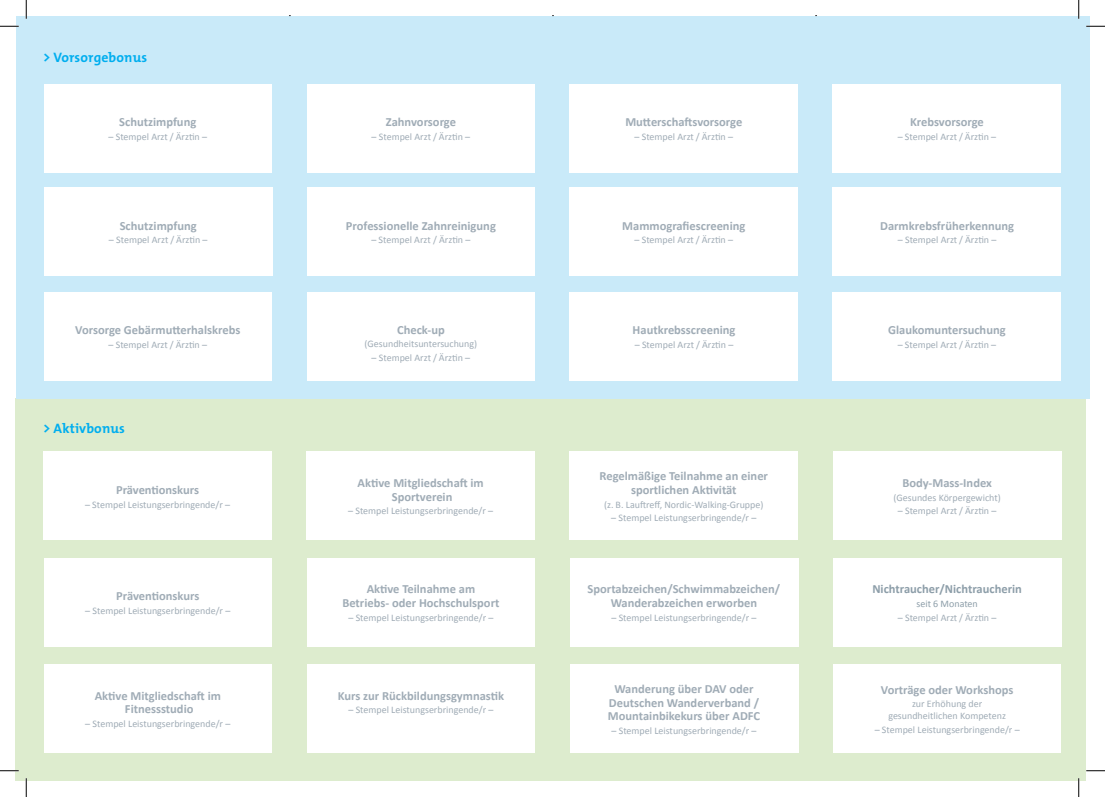
<style>
.page{position:relative;width:1105px;height:797px;background:#fff}
.page>*{position:absolute;margin:0;border:0;box-sizing:border-box;transform-origin:0 0}
.t1{font:700 13.75px "The Mix";letter-spacing:.01em;color:#00aeef}
.t2{font:700 12.5px/13.8px "Calibri";color:#a0acb6;text-align:center}
.t3{font:700 12.5px "Calibri";color:#8d9ea9}
.t4{font:10px/12.5px "Calibri";color:#a0acb6;text-align:center}
.t5{font:10px "Calibri";color:#8d9ea9}
</style>
<div class="page">
<div style="left:16px;top:398px;width:1070px;height:383px;background:#ddecce"></div>
<div style="left:16px;top:16px;width:1073px;height:382px;background:#c9eaf9"></div>
<div style="left:833px;top:558px;width:228px;height:88px;background:#fff"></div>
<div style="left:44px;top:187px;width:228px;height:89px;background:#fff"></div>
<div style="left:44px;top:292px;width:228px;height:89px;background:#fff"></div>
<div style="left:307px;top:84px;width:228px;height:89px;background:#fff"></div>
<div style="left:307px;top:187px;width:228px;height:89px;background:#fff"></div>
<div style="left:307px;top:292px;width:228px;height:89px;background:#fff"></div>
<div style="left:570px;top:84px;width:228px;height:89px;background:#fff"></div>
<div style="left:570px;top:187px;width:228px;height:89px;background:#fff"></div>
<div style="left:570px;top:292px;width:228px;height:89px;background:#fff"></div>
<div style="left:833px;top:84px;width:228px;height:89px;background:#fff"></div>
<div style="left:833px;top:187px;width:228px;height:89px;background:#fff"></div>
<div style="left:833px;top:292px;width:228px;height:89px;background:#fff"></div>
<div style="left:44px;top:451px;width:228px;height:89px;background:#fff"></div>
<div style="left:44px;top:558px;width:228px;height:88px;background:#fff"></div>
<div style="left:44px;top:664px;width:228px;height:89px;background:#fff"></div>
<div style="left:307px;top:451px;width:228px;height:89px;background:#fff"></div>
<div style="left:307px;top:558px;width:228px;height:88px;background:#fff"></div>
<div style="left:307px;top:664px;width:228px;height:89px;background:#fff"></div>
<div style="left:570px;top:451px;width:228px;height:89px;background:#fff"></div>
<div style="left:570px;top:558px;width:228px;height:88px;background:#fff"></div>
<div style="left:570px;top:664px;width:228px;height:89px;background:#fff"></div>
<div style="left:833px;top:451px;width:228px;height:89px;background:#fff"></div>
<div style="left:44px;top:84px;width:228px;height:89px;background:#fff"></div>
<div style="left:833px;top:664px;width:228px;height:89px;background:#fff"></div>
<svg style="left:0;top:25px;width:19px;height:2px"></svg>
<svg style="left:1086px;top:25px;width:19px;height:2px"></svg>
<svg style="left:0;top:770px;width:19px;height:1px"></svg>
<svg style="left:1086px;top:770px;width:19px;height:1px"></svg>
<svg style="left:25px;top:0;width:2px;height:19px"></svg>
<svg style="left:25px;top:778px;width:2px;height:19px"></svg>
<svg style="left:1078px;top:0;width:1px;height:19px"></svg>
<svg style="left:1078px;top:778px;width:1px;height:19px"></svg>
<h1 class="t1" style="left:44px;top:46px;width:105px">&gt; Vorsorgebonus</h1>
<p class="t2" style="left:119px;top:115px;width:79px">Schutzimpfung</p>
<p class="t4" style="left:109px;top:130px;width:100px">– Stempel Arzt / Ärztin –</p>
<p class="t2" style="left:120px;top:218px;width:79px">Schutzimpfung</p>
<p class="t4" style="left:109px;top:234px;width:100px">– Stempel Arzt / Ärztin –</p>
<p class="t2" style="left:75px;top:323px;width:167px">Vorsorge Gebärmutterhalskrebs</p>
<p class="t4" style="left:109px;top:338px;width:100px">– Stempel Arzt / Ärztin –</p>
<h1 class="t1" style="left:43px;top:417px;width:83px">&gt; Aktivbonus</h1>
<p class="t2" style="left:116px;top:483px;width:85px">Präventionskurs</p>
<p class="t4" style="left:85px;top:498px;width:147px">– Stempel Leistungserbringende/r –</p>
<p class="t2" style="left:116px;top:589px;width:85px">Präventionskurs</p>
<p class="t4" style="left:85px;top:604px;width:147px">– Stempel Leistungserbringende/r –</p>
<p class="t2" style="left:95px;top:688px;width:128px">Aktive Mitgliedschaft im<br>Fitnessstudio</p>
<p class="t4" style="left:85px;top:717px;width:147px">– Stempel Leistungserbringende/r –</p>
<p class="t2" style="left:386px;top:115px;width:72px">Zahnvorsorge</p>
<p class="t4" style="left:372px;top:130px;width:100px">– Stempel Arzt / Ärztin –</p>
<p class="t2" style="left:625px;top:115px;width:118px">Mutterschaftsvorsorge</p>
<p class="t4" style="left:634px;top:130px;width:100px">– Stempel Arzt / Ärztin –</p>
<p class="t2" style="left:910px;top:115px;width:75px">Krebsvorsorge</p>
<p class="t4" style="left:898px;top:130px;width:100px">– Stempel Arzt / Ärztin –</p>
<p class="t2" style="left:346px;top:218px;width:151px">Professionelle Zahnreinigung</p>
<p class="t4" style="left:371px;top:234px;width:101px">– Stempel Arzt / Ärztin –</p>
<p class="t2" style="left:622px;top:219px;width:125px">Mammografiescreening</p>
<p class="t4" style="left:634px;top:234px;width:100px">– Stempel Arzt / Ärztin –</p>
<p class="t2" style="left:880px;top:219px;width:136px">Darmkrebsfrüherkennung</p>
<p class="t4" style="left:898px;top:234px;width:100px">– Stempel Arzt / Ärztin –</p>
<p class="t2" style="left:397px;top:323px;width:49px">Check-up</p>
<p class="t4" style="left:365px;top:337px;width:114px">(Gesundheitsuntersuchung)</p>
<p class="t4" style="left:372px;top:351px;width:100px">– Stempel Arzt / Ärztin –</p>
<p class="t2" style="left:633px;top:323px;width:104px">Hautkrebsscreening</p>
<p class="t4" style="left:635px;top:338px;width:100px">– Stempel Arzt / Ärztin –</p>
<p class="t2" style="left:888px;top:323px;width:119px">Glaukomuntersuchung</p>
<p class="t4" style="left:898px;top:338px;width:100px">– Stempel Arzt / Ärztin –</p>
<p class="t2" style="left:358px;top:476px;width:128px">Aktive Mitgliedschaft im<br>Sportverein</p>
<p class="t4" style="left:348px;top:505px;width:147px">– Stempel Leistungserbringende/r –</p>
<p class="t2" style="left:600px;top:469px;width:170px">Regelmäßige Teilnahme an einer sportlichen Aktivität</p>
<p class="t4" style="left:604px;top:498px;width:161px">(z. B. Lauftreff, Nordic-Walking-Gruppe)</p>
<p class="t4" style="left:611px;top:512px;width:147px">– Stempel Leistungserbringende/r –</p>
<p class="t2" style="left:902px;top:476px;width:91px">Body-Mass-Index</p>
<p class="t4" style="left:893px;top:491px;width:109px">(Gesundes Körpergewicht)</p>
<p class="t4" style="left:898px;top:505px;width:100px">– Stempel Arzt / Ärztin –</p>
<p class="t2" style="left:342px;top:582px;width:159px">Aktive Teilnahme am<br>Betriebs- oder Hochschulsport</p>
<p class="t4" style="left:348px;top:611px;width:147px">– Stempel Leistungserbringende/r –</p>
<p class="t2" style="left:588px;top:582px;width:194px">Sportabzeichen/Schwimmabzeichen/<br>Wanderabzeichen erworben</p>
<p class="t4" style="left:611px;top:611px;width:147px">– Stempel Leistungserbringende/r –</p>
<p class="t3" style="left:872px;top:581px;width:151px">Nichtraucher/Nichtraucherin</p>
<p class="t5" style="left:916px;top:597px;width:63px">seit 6 Monaten</p>
<p class="t4" style="left:898px;top:611px;width:100px">– Stempel Arzt / Ärztin –</p>
<p class="t2" style="left:338px;top:688px;width:168px">Kurs zur Rückbildungsgymnastik</p>
<p class="t4" style="left:348px;top:703px;width:147px">– Stempel Leistungserbringende/r –</p>
<p class="t2" style="left:608px;top:681px;width:154px">Wanderung über DAV oder<br>Deutschen Wanderverband /<br>Mountainbikekurs über ADFC</p>
<p class="t4" style="left:611px;top:724px;width:147px">– Stempel Leistungserbringende/r –</p>
<p class="t2" style="left:881px;top:683px;width:134px">Vorträge oder Workshops</p>
<p class="t4" style="left:888px;top:697px;width:119px">zur Erhöhung der gesundheitlichen Kompetenz</p>
<p class="t4" style="left:875px;top:723px;width:147px">– Stempel Leistungserbringende/r –</p>
</div>
